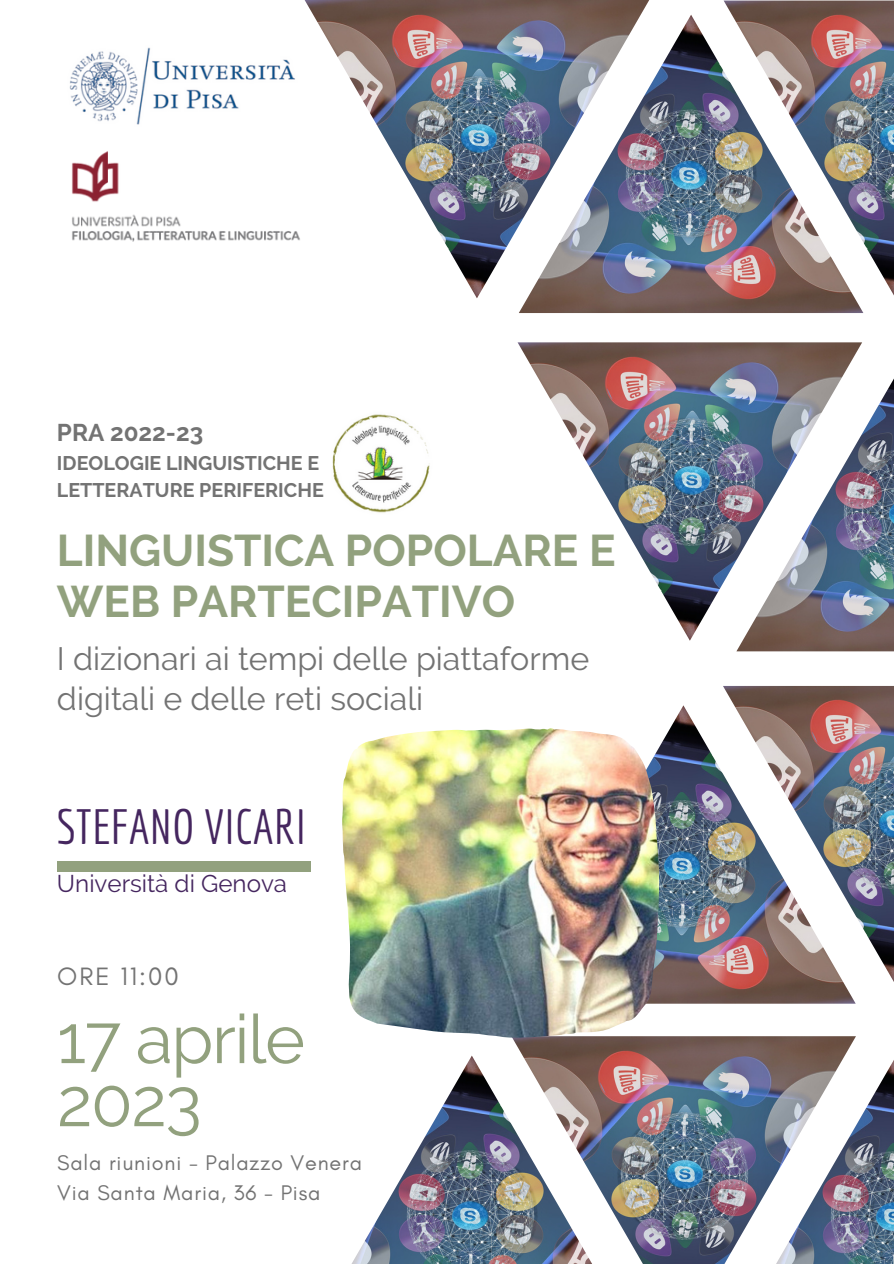
<style>
.page{position:relative;width:894px;height:1264px;background:#fff}
.page>*{position:absolute;margin:0;border:0;box-sizing:border-box;transform-origin:0 0}
.t1{font:67.95px/63px "Raleway";letter-spacing:-.02em;color:#92a17e}
.t2{font:48.3px "Economica";color:#45265f}
.t3{font:700 44.25px/50.7px "Raleway";color:#92a17e}
.t4{font:32.25px/40.5px "Raleway";color:#737373}
.t5{font:25.65px "Glacial Indifference";letter-spacing:.08em;color:#737373}
.t6{font:24.15px "Raleway";color:#45265f}
.t7{font:700 24.15px "Raleway";color:#737373}
.t8{font:21.6px/29.2px "Glacial Indifference";letter-spacing:.04em;color:#737373}
.t9{font:700 19.65px/27px "Raleway";color:#737373}
</style>
<div class="page">
<img style="left:304px;top:0;width:345px;height:298px">
<img style="left:724px;top:1px;width:169px;height:293px">
<img style="left:517px;top:342px;width:344px;height:298px">
<img style="left:723px;top:686px;width:170px;height:294px">
<img style="left:518px;top:15px;width:345px;height:298px">
<img style="left:736px;top:353px;width:157px;height:298px">
<img style="left:658px;top:705px;width:197px;height:298px">
<img style="left:511px;top:1036px;width:344px;height:227px">
<img style="left:352px;top:1055px;width:292px;height:208px">
<img style="left:723px;top:1056px;width:170px;height:207px">
<div style="left:57px;top:861px;width:254px;height:10px;background:#92a17e"></div>
<img style="left:342px;top:728px;width:316px;height:309px">
<img style="left:69px;top:47px;width:226px;height:78px">
<img style="left:72px;top:135px;width:243px;height:120px">
<img style="left:332px;top:414px;width:98px;height:99px">
<p class="t7" style="left:57px;top:418px;width:148px">PRA 2022-23</p>
<p class="t9" style="left:57px;top:450px;width:268px">IDEOLOGIE LINGUISTICHE E<br>LETTERATURE PERIFERICHE</p>
<h3 class="t3" style="left:57px;top:525px;width:560px">LINGUISTICA POPOLARE E<br>WEB PARTECIPATIVO</h3>
<p class="t4" style="left:57px;top:638px;width:533px">I dizionari ai tempi delle piattaforme digitali e delle reti sociali</p>
<h2 class="t2" style="left:57px;top:797px;width:250px">STEFANO VICARI</h2>
<p class="t6" style="left:57px;top:869px;width:231px">Università di Genova</p>
<p class="t5" style="left:57px;top:960px;width:123px">ORE 11:00</p>
<h1 class="t1" style="left:57px;top:1007px;width:249px">17 aprile<br>2023</h1>
<p class="t8" style="left:57px;top:1147px;width:306px">Sala riunioni - Palazzo Venera<br>Via Santa Maria, 36 - Pisa</p>
</div>
